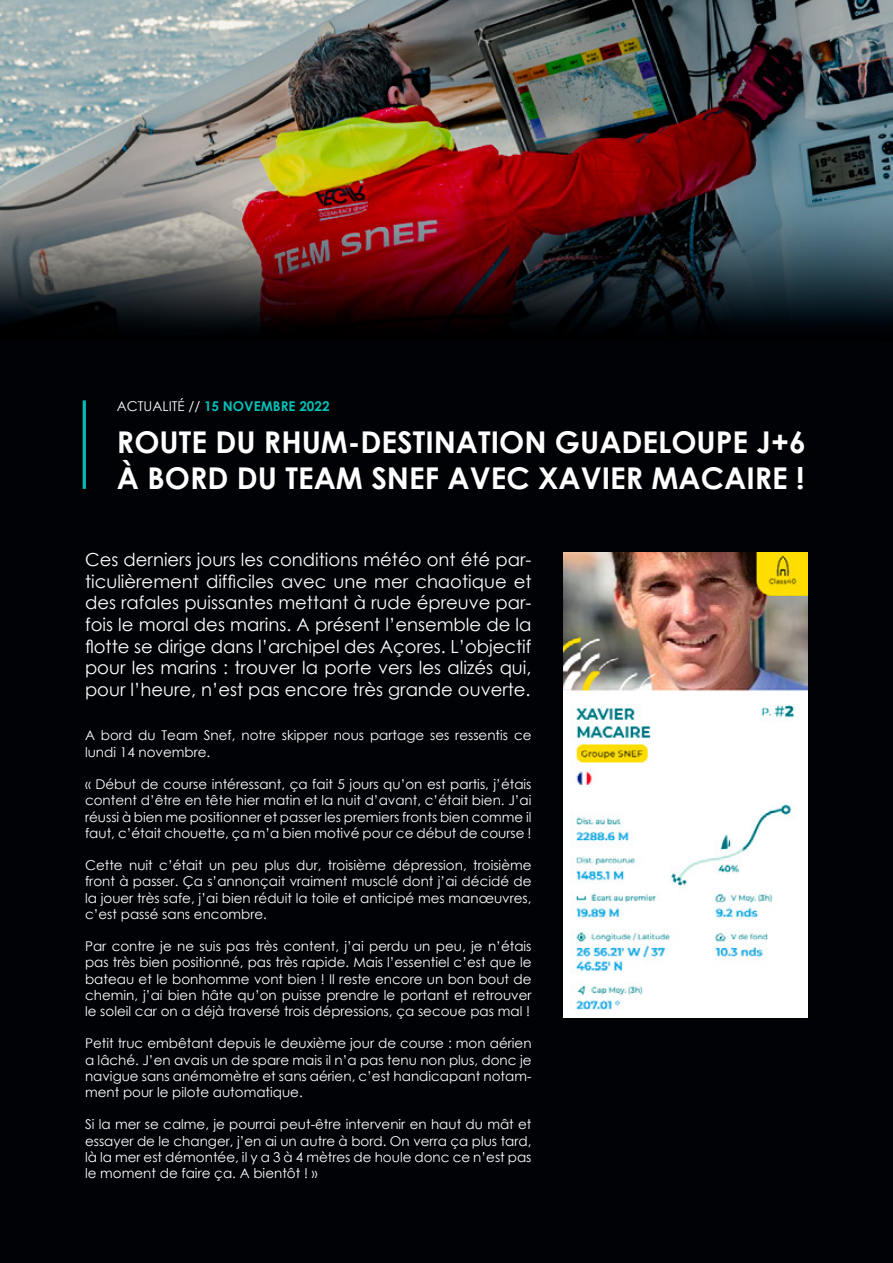
<style>
.page{position:relative;width:893px;height:1263px;background:#000206}
.page>*{position:absolute;margin:0;border:0;box-sizing:border-box;transform-origin:0 0}
.t1{font:700 30px/36px "Century Gothic";color:#fff}
.t2{font:18px/21.6px "Century Gothic";color:#fff;text-align:justify}
.t3{font:13.5px/16.2px "Century Gothic";color:#fff;text-align:justify}
.t4{font:700 13.5px "Century Gothic";color:#00c0b5}
.s1{font-weight:400;color:#fff}
</style>
<div class="page">
<img style="left:0;top:0;width:893px;height:325px">
<hr style="left:83px;top:400px;width:3px;height:89px;background:#00c0b5">
<img style="left:563px;top:553px;width:245px;height:465px">
<p class="t4" style="left:117px;top:395px;width:214px"><span class="s1">ACTUALITÉ //</span> 15 NOVEMBRE 2022</p>
<h1 class="t1" style="left:117px;top:423px;width:690px">ROUTE DU RHUM-DESTINATION GUADELOUPE J+6<br>À BORD DU TEAM SNEF AVEC XAVIER MACAIRE !</h1>
<p class="t2" style="left:85px;top:549px;width:448px">Ces derniers jours les conditions météo ont été par&shy;ticulièrement difficiles avec une mer chaotique et des rafales puissantes mettant à rude épreuve par&shy;fois le moral des marins. A présent l’ensemble de la flotte se dirige dans l’archipel des Açores. L’objectif pour les marins : trouver la porte vers les alizés qui, pour l’heure, n’est pas encore très grande ouverte.</p>
<p class="t3" style="left:85px;top:727px;width:448px">A bord du Team Snef, notre skipper nous partage ses ressentis ce lundi 14 novembre.</p>
<p class="t3" style="left:85px;top:776px;width:448px">« Début de course intéressant, ça fait 5 jours qu’on est partis, j’étais content d’être en tête hier matin et la nuit d’avant, c’était bien. J’ai réussi à bien me positionner et passer les premiers fronts bien comme il faut, c’était chouette, ça m’a bien motivé pour ce début de course !</p>
<p class="t3" style="left:85px;top:857px;width:448px">Cette nuit c’était un peu plus dur, troisième dépression, troisième front à passer. Ça s’annonçait vraiment musclé dont j’ai décidé de la jouer très safe, j’ai bien réduit la toile et anticipé mes manœuvres, c’est passé sans encombre.</p>
<p class="t3" style="left:85px;top:938px;width:448px">Par contre je ne suis pas très content, j’ai perdu un peu, je n’étais pas très bien positionné, pas très rapide. Mais l’essentiel c’est que le bateau et le bonhomme vont bien ! Il reste encore un bon bout de chemin, j’ai bien hâte qu’on puisse prendre le portant et retrouver le soleil car on a déjà traversé trois dépressions, ça secoue pas mal !</p>
<p class="t3" style="left:85px;top:1035px;width:448px">Petit truc embêtant depuis le deuxième jour de course : mon aérien a lâché. J’en avais un de spare mais il n’a pas tenu non plus, donc je navigue sans anémomètre et sans aérien, c’est handicapant notam&shy;ment pour le pilote automatique.</p>
<p class="t3" style="left:85px;top:1116px;width:448px">Si la mer se calme, je pourrai peut-être intervenir en haut du mât et essayer de le changer, j’en ai un autre à bord. On verra ça plus tard, là la mer est démontée, il y a 3 à 4 mètres de houle donc ce n’est pas le moment de faire ça. A bientôt ! »</p>
</div>
